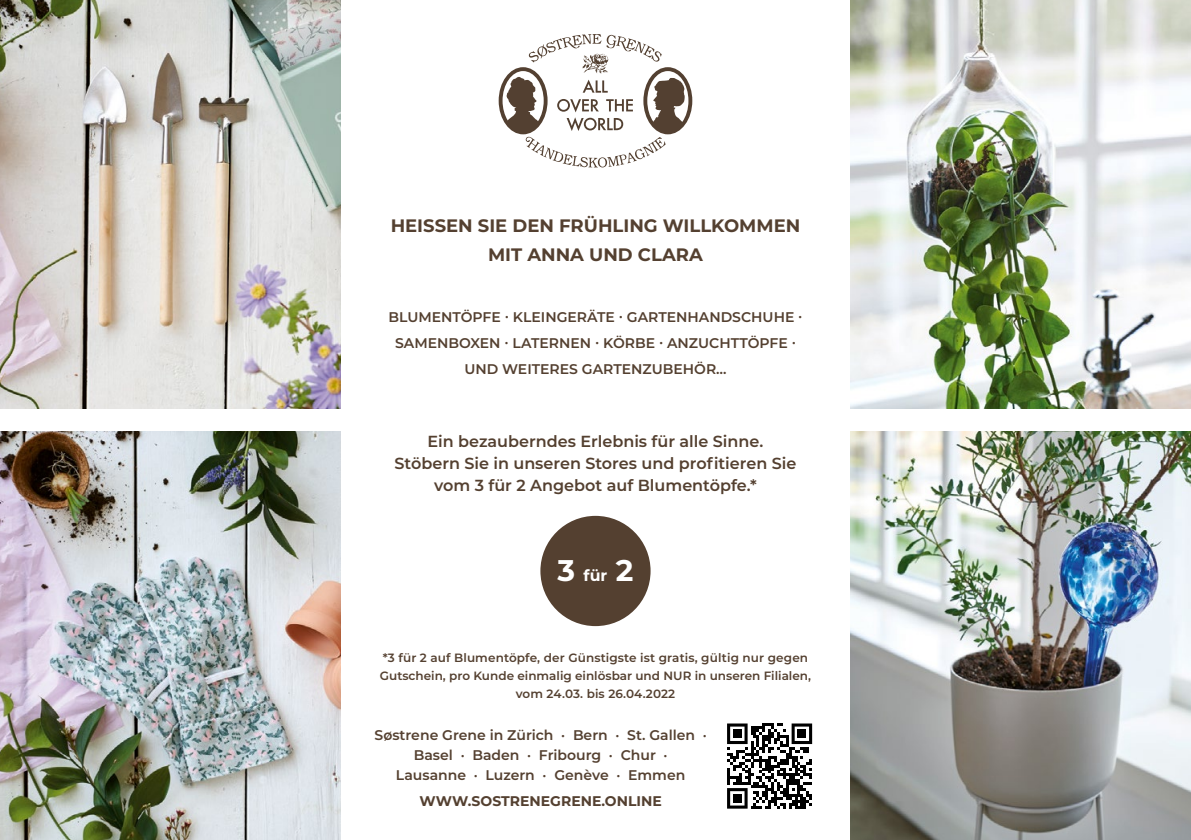
<style>
.page{position:relative;width:1191px;height:840px;background:#fff}
.page>*{position:absolute;margin:0;border:0;box-sizing:border-box;transform-origin:0 0}
.t1{font:700 18px/28px "Montserrat";color:#544030;text-align:center}
.t2{font:600 16px/22px "Montserrat";color:#544030;text-align:center}
.t3{font:700 15.8px "Montserrat";color:#fff}
.t4{font:600 14px/26px "Montserrat";color:#544030;text-align:center}
.t5{font:700 14px "Montserrat";color:#544030}
.t6{font:600 12px/18px "Montserrat";color:#544030;text-align:center}
.s1{font-size:29.8px}
</style>
<div class="page">
<img style="left:0;top:0;width:340px;height:408px">
<img style="left:850px;top:431px;width:341px;height:408px">
<img style="left:0;top:431px;width:340px;height:408px">
<img style="left:850px;top:0;width:341px;height:408px">
<svg style="left:498px;top:34px;width:194px;height:133px"></svg>
<svg style="left:727px;top:723px;width:85px;height:85px"></svg>
<div style="left:733px;top:729px;width:8px;height:8px;background:#000"></div>
<div style="left:797px;top:729px;width:9px;height:8px;background:#000"></div>
<div style="left:733px;top:793px;width:8px;height:9px;background:#000"></div>
<div style="left:540px;top:515px;width:110px;height:110px;background:#544030;border-radius:50%"></div>
<p class="t1" style="left:391px;top:211px;width:411px">HEISSEN SIE DEN FRÜHLING WILLKOMMEN<br>MIT ANNA UND CLARA</p>
<p class="t4" style="left:388px;top:303px;width:415px">BLUMENTÖPFE · KLEINGERÄTE · GARTENHANDSCHUHE ·<br>SAMENBOXEN · LATERNEN · KÖRBE · ANZUCHTTÖPFE ·<br>UND WEITERES GARTENZUBEHÖR…</p>
<p class="t2" style="left:394px;top:429px;width:403px">Ein bezauberndes Erlebnis für alle Sinne.<br>Stöbern Sie in unseren Stores und profitieren Sie vom 3 für 2 Angebot auf Blumentöpfe.*</p>
<p class="t3" style="left:557px;top:563px;width:77px"><span class="s1">3</span> für <span class="s1">2</span></p>
<p class="t6" style="left:380px;top:647px;width:432px">*3 für 2 auf Blumentöpfe, der Günstigste ist gratis, gültig nur gegen<br>Gutschein, pro Kunde einmalig einlösbar und NUR in unseren Filialen, vom 24.03. bis 26.04.2022</p>
<p class="t4" style="left:374px;top:723px;width:334px;line-height:20px">Søstrene Grene in Zürich · Bern · St. Gallen ·<br>Basel · Baden · Fribourg · Chur ·<br>Lausanne · Luzern · Genève · Emmen</p>
<p class="t5" style="left:419px;top:790px;width:244px">WWW.SOSTRENEGRENE.ONLINE</p>
</div>
